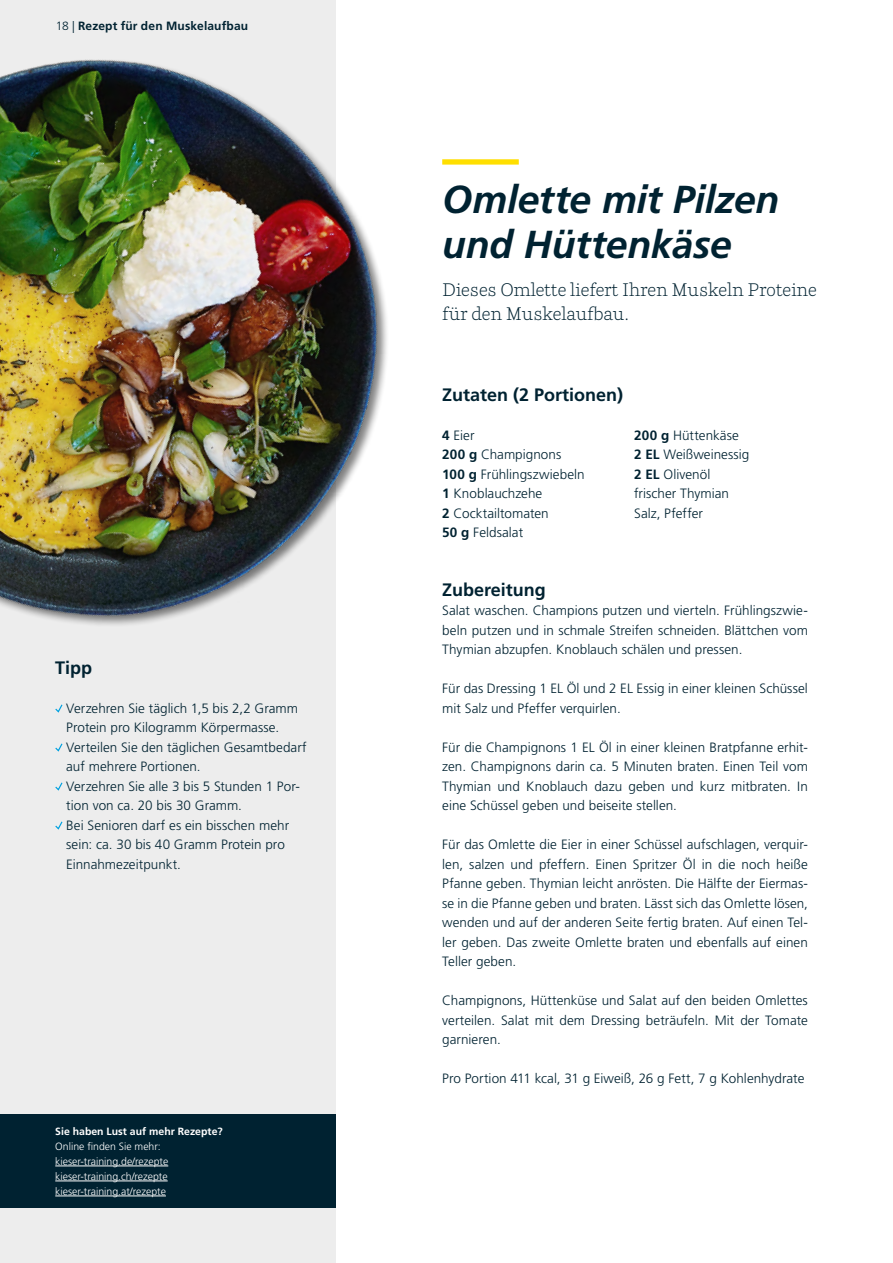
<style>
.page{position:relative;width:893px;height:1263px;background:#fff}
.page>*{position:absolute;margin:0;border:0;box-sizing:border-box;transform-origin:0 0}
.t1{font:italic 700 39px/45px "Frutiger LT Std";letter-spacing:-.01em;color:#002231}
.t2{font:300 18px/24px "Parry Pro";color:#002231}
.t3{font:700 18px "Frutiger LT Std";color:#002231}
.t4{font:300 13.5px/19.5px "Frutiger LT Std";color:#002231}
.t5{font:700 12px "Frutiger LT Std";letter-spacing:.01em;color:#002231}
.t6{font:300 10.5px/15px "Frutiger LT Std";color:#fff}
.t7{font:700 10.5px "Frutiger LT Std";color:#fff}
.s1{font-weight:300}
.s2{font-weight:700}
</style>
<div class="page">
<div style="left:0;top:0;width:336px;height:1263px;background:#ededed"></div>
<img style="left:0;top:59px;width:387px;height:566px">
<div style="left:0;top:1114px;width:336px;height:94px;background:#002231"></div>
<div style="left:442px;top:159px;width:77px;height:6px;background:#ffdf00"></div>
<hr style="left:892px;top:0;width:1px;height:781px;background:#e3e3e3">
<svg style="left:55px;top:704px;width:8px;height:9px"></svg>
<svg style="left:55px;top:743px;width:8px;height:9px"></svg>
<svg style="left:55px;top:782px;width:8px;height:9px"></svg>
<svg style="left:55px;top:821px;width:8px;height:9px"></svg>
<hr style="left:55px;top:1166px;width:113px;height:1px;background:#fff">
<hr style="left:55px;top:1181px;width:113px;height:1px;background:#fff">
<hr style="left:55px;top:1196px;width:111px;height:1px;background:#fff">
<p class="t5" style="left:56px;top:18px;width:194px"><span class="s1">18 |</span> Rezept für den Muskelaufbau</p>
<h2 class="t3" style="left:55px;top:657px;width:39px">Tipp</h2>
<p class="t4" style="left:66px;top:698px;width:242px">Verzehren Sie täglich 1,5 bis 2,2 Gramm Protein pro Kilogramm Körpermasse.<br>Verteilen Sie den täglichen Gesamtbedarf auf mehrere Portionen.<br>Verzehren Sie alle 3 bis 5 Stunden 1 Por&shy;tion von ca. 20 bis 30 Gramm.<br>Bei Senioren darf es ein bisschen mehr sein: ca. 30 bis 40 Gramm Protein pro Einnahmezeitpunkt.</p>
<p class="t7" style="left:55px;top:1125px;width:169px">Sie haben Lust auf mehr Rezepte?</p>
<p class="t6" style="left:55px;top:1139px;width:114px">Online finden Sie mehr: kieser-training.de/rezepte kieser-training.ch/rezepte kieser-training.at/rezepte</p>
<h1 class="t1" style="left:442px;top:177px;width:339px">Omlette mit Pilzen und Hüttenkäse</h1>
<h2 class="t2" style="left:442px;top:278px;width:376px">Dieses Omlette liefert Ihren Muskeln Proteine für den Muskelaufbau.</h2>
<h2 class="t3" style="left:442px;top:384px;width:183px">Zutaten (2 Portionen)</h2>
<p class="t4" style="left:442px;top:425px;width:144px"><span class="s2">4</span> Eier<br><span class="s2">200 g</span> Champignons<br><span class="s2">100 g</span> Frühlingszwiebeln<br><span class="s2">1</span> Knoblauchzehe<br><span class="s2">2</span> Cocktailtomaten<br><span class="s2">50 g</span> Feldsalat</p>
<p class="t4" style="left:634px;top:425px;width:117px"><span class="s2">200 g</span> Hüttenkäse<br><span class="s2">2 EL</span> Weißweinessig<br><span class="s2">2 EL</span> Olivenöl frischer Thymian<br>Salz, Pfeffer</p>
<h2 class="t3" style="left:442px;top:579px;width:105px">Zubereitung</h2>
<p class="t4" style="left:442px;top:601px;width:367px;text-align:justify">Salat waschen. Champions putzen und vierteln. Frühlingszwie&shy;beln putzen und in schmale Streifen schneiden. Blättchen vom Thymian abzupfen. Knoblauch schälen und pressen.</p>
<p class="t4" style="left:442px;top:679px;width:367px">Für das Dressing 1 EL Öl und 2 EL Essig in einer kleinen Schüssel mit Salz und Pfeffer verquirlen.</p>
<p class="t4" style="left:442px;top:737px;width:367px;text-align:justify">Für die Champignons 1 EL Öl in einer kleinen Bratpfanne erhit&shy;zen. Champignons darin ca. 5 Minuten braten. Einen Teil vom Thymian und Knoblauch dazu geben und kurz mitbraten. In eine Schüssel geben und beiseite stellen.</p>
<p class="t4" style="left:442px;top:835px;width:367px;text-align:justify">Für das Omlette die Eier in einer Schüssel aufschlagen, verquir&shy;len, salzen und pfeffern. Einen Spritzer Öl in die noch heiße Pfanne geben. Thymian leicht anrösten. Die Hälfte der Eiermas&shy;se in die Pfanne geben und braten. Lässt sich das Omlette lösen, wenden und auf der anderen Seite fertig braten. Auf einen Tel&shy;ler geben. Das zweite Omlette braten und ebenfalls auf einen Teller geben.</p>
<p class="t4" style="left:442px;top:991px;width:367px;text-align:justify">Champignons, Hüttenküse und Salat auf den beiden Omlettes verteilen. Salat mit dem Dressing beträufeln. Mit der Tomate garnieren.</p>
<p class="t4" style="left:442px;top:1069px;width:364px">Pro Portion 411 kcal, 31 g Eiweiß, 26 g Fett, 7 g Kohlenhydrate</p>
</div>
